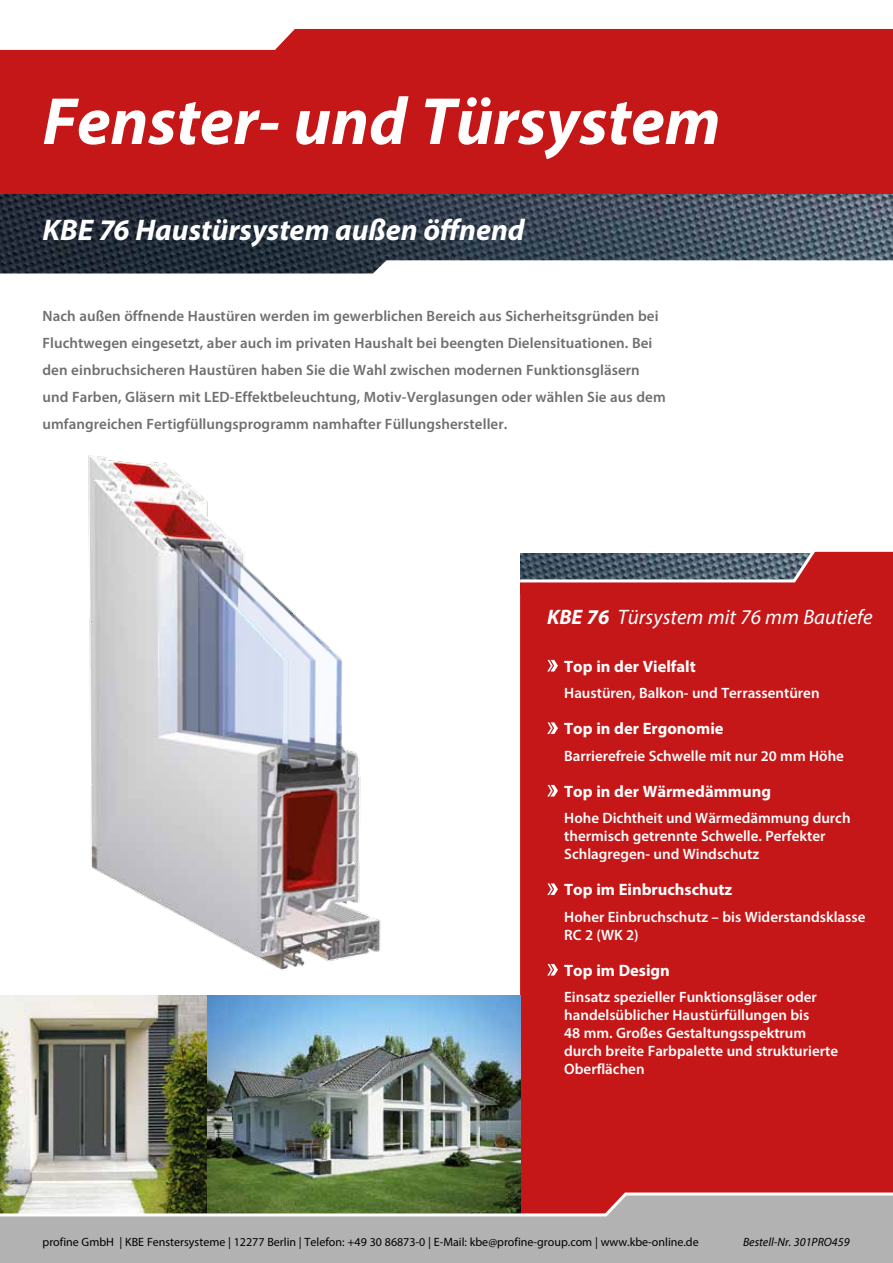
<style>
.page{position:relative;width:893px;height:1263px;background:#fff}
.page>*{position:absolute;margin:0;border:0;box-sizing:border-box;transform-origin:0 0}
.t1{font:italic 700 67.2px "Myriad Pro";color:#fff}
.t2{font:italic 700 30px "Myriad Pro";color:#fff}
.t3{font:italic 21px "Myriad Pro";color:#fff}
.t4{font:700 16.5px "Myriad Pro";color:#fff}
.t5{font:600 15px/27px "Myriad Pro";letter-spacing:.005em;color:#706f6f}
.t6{font:600 15px/18px "Myriad Pro";color:#fff}
.t7{font:12px "Myriad Pro";color:#000}
.t8{font:italic 12px "Myriad Pro";color:#000}
.s1{font-weight:700}
</style>
<div class="page">
<div style="left:520px;top:584px;width:373px;height:607px;background:#c51718"></div>
<svg style="left:520px;top:551px;width:373px;height:33px;background:#825f68"></svg>
<img style="left:0;top:995px;width:520px;height:196px">
<img style="left:0;top:193px;width:893px;height:80px">
<div style="left:0;top:13px;width:893px;height:180px;background:#c51718"></div>
<svg style="left:0;top:13px;width:893px;height:37px"></svg>
<svg style="left:0;top:1191px;width:893px;height:72px;background:#aca79f"></svg>
<img style="left:0;top:455px;width:438px;height:553px">
<svg style="left:547px;top:660px;width:11px;height:11px"></svg>
<svg style="left:547px;top:722px;width:11px;height:12px"></svg>
<svg style="left:547px;top:785px;width:11px;height:11px"></svg>
<svg style="left:547px;top:883px;width:11px;height:12px"></svg>
<svg style="left:547px;top:964px;width:11px;height:11px"></svg>
<h1 class="t1" style="left:43px;top:78px;width:680px">Fenster- und Türsystem</h1>
<h2 class="t2" style="left:43px;top:211px;width:484px">KBE 76 Haustürsystem außen öffnend</h2>
<p class="t5" style="left:43px;top:302px;width:625px">Nach außen öffnende Haustüren werden im gewerblichen Bereich aus Sicherheitsgründen bei Fluchtwegen eingesetzt, aber auch im privaten Haushalt bei beengten Dielensituationen. Bei den einbruchsicheren Haustüren haben Sie die Wahl zwischen modernen Funktionsgläsern und Farben, Gläsern mit LED-Effektbeleuchtung, Motiv-Verglasungen oder wählen Sie aus dem umfangreichen Fertigfüllungsprogramm namhafter Füllungshersteller.</p>
<h3 class="t3" style="left:547px;top:604px;width:327px"><span class="s1">KBE 76</span> Türsystem mit 76 mm Bautiefe</h3>
<p class="t4" style="left:564px;top:655px;width:133px">Top in der Vielfalt</p>
<p class="t6" style="left:564px;top:684px;width:257px">Haustüren, Balkon- und Terrassentüren</p>
<p class="t4" style="left:564px;top:718px;width:161px">Top in der Ergonomie</p>
<p class="t6" style="left:564px;top:746px;width:281px">Barrierefreie Schwelle mit nur 20 mm Höhe</p>
<p class="t4" style="left:564px;top:780px;width:208px">Top in der Wärmedämmung</p>
<p class="t6" style="left:564px;top:809px;width:288px">Hohe Dichtheit und Wärmedämmung durch thermisch getrennte Schwelle. Perfekter<br>Schlagregen- und Windschutz</p>
<p class="t4" style="left:564px;top:879px;width:170px">Top im Einbruchschutz</p>
<p class="t6" style="left:564px;top:907px;width:303px">Hoher Einbruchschutz – bis Widerstandsklasse<br>RC 2 (WK 2)</p>
<p class="t4" style="left:564px;top:959px;width:107px">Top im Design</p>
<p class="t6" style="left:564px;top:988px;width:275px">Einsatz spezieller Funktionsgläser oder handelsüblicher Haustürfüllungen bis<br>48 mm. Großes Gestaltungsspektrum durch breite Farbpalette und strukturierte Oberflächen</p>
<p class="t7" style="left:43px;top:1234px;width:658px">profine GmbH | KBE Fenstersysteme | 12277 Berlin | Telefon: +49 30 86873-0 | E-Mail: kbe@profine-group.com | www.kbe-online.de</p>
<p class="t8" style="left:743px;top:1234px;width:108px">Bestell-Nr. 301PRO459</p>
</div>
